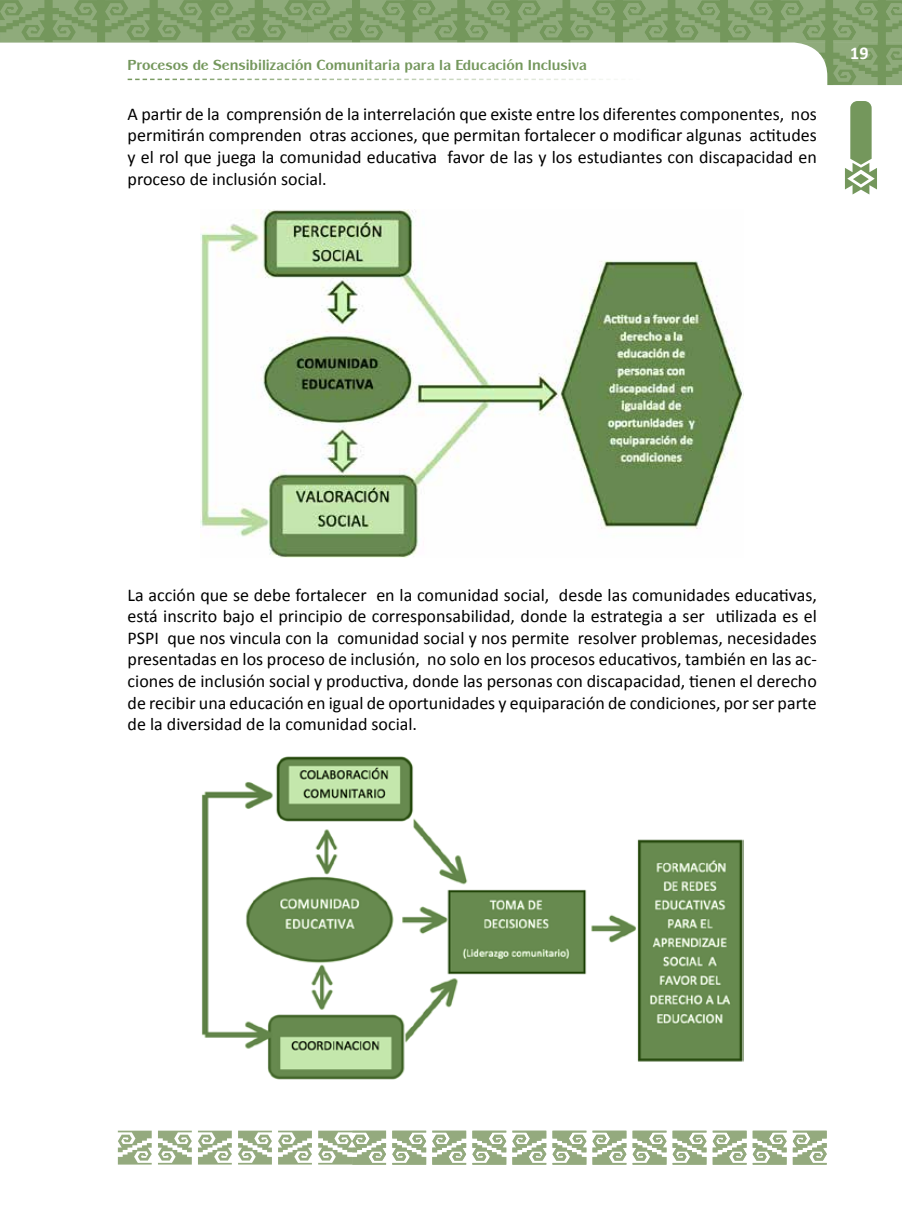
<style>
.page{position:relative;width:902px;height:1208px;background:#fff}
.page>*{position:absolute;margin:0;border:0;box-sizing:border-box;transform-origin:0 0}
.t1{font:18px/21.6px "Calibri";color:#000;text-align:justify}
.t2{font:700 18px "Calibri";color:#fff}
.t3{font:700 15px "Panache";color:#74975c}
</style>
<div class="page">
<svg style="left:845px;top:101px;width:31px;height:93px"></svg>
<svg style="left:0;top:0;width:105px;height:43px"></svg>
<svg style="left:392px;top:1130px;width:34px;height:34px"></svg>
<svg style="left:432px;top:1130px;width:34px;height:34px"></svg>
<svg style="left:472px;top:1130px;width:34px;height:34px"></svg>
<svg style="left:512px;top:1130px;width:34px;height:34px"></svg>
<svg style="left:552px;top:1130px;width:34px;height:34px"></svg>
<svg style="left:592px;top:1130px;width:34px;height:34px"></svg>
<svg style="left:632px;top:1130px;width:34px;height:34px"></svg>
<svg style="left:672px;top:1130px;width:34px;height:34px"></svg>
<svg style="left:712px;top:1130px;width:34px;height:34px"></svg>
<svg style="left:752px;top:1130px;width:34px;height:34px"></svg>
<svg style="left:792px;top:1130px;width:34px;height:34px"></svg>
<svg style="left:318px;top:1130px;width:68px;height:34px"></svg>
<svg style="left:278px;top:1130px;width:34px;height:34px"></svg>
<svg style="left:238px;top:1130px;width:34px;height:34px"></svg>
<svg style="left:198px;top:1130px;width:34px;height:34px"></svg>
<svg style="left:158px;top:1130px;width:34px;height:34px"></svg>
<svg style="left:118px;top:1130px;width:34px;height:34px"></svg>
<svg style="left:53px;top:0;width:44px;height:42px;background:#84a36f"></svg>
<svg style="left:0;top:0;width:44px;height:42px;background:#84a36f"></svg>
<svg style="left:105px;top:0;width:796px;height:86px"></svg>
<img style="left:201px;top:209px;width:542px;height:348px">
<img style="left:202px;top:756px;width:541px;height:324px">
<p class="t3" style="left:128px;top:56px;width:460px">Procesos de Sensibilización Comunitaria para la Educación Inclusiva</p>
<p class="t1" style="left:128px;top:103px;width:690px">A partir de la comprensión de la interrelación que existe entre los diferentes componentes, nos permitirán comprenden otras acciones, que permitan fortalecer o modificar algunas actitudes y el rol que juega la comunidad educativa favor de las y los estudiantes con discapacidad en proceso de inclusión social.</p>
<p class="t2" style="left:850px;top:41px;width:20px">19</p>
<p class="t1" style="left:128px;top:584px;width:690px">La acción que se debe fortalecer en la comunidad social, desde las comunidades educativas, está inscrito bajo el principio de corresponsabilidad, donde la estrategia a ser utilizada es el PSPI que nos vincula con la comunidad social y nos permite resolver problemas, necesidades presentadas en los proceso de inclusión, no solo en los procesos educativos, también en las ac&shy;ciones de inclusión social y productiva, donde las personas con discapacidad, tienen el derecho de recibir una educación en igual de oportunidades y equiparación de condiciones, por ser parte de la diversidad de la comunidad social.</p>
</div>
